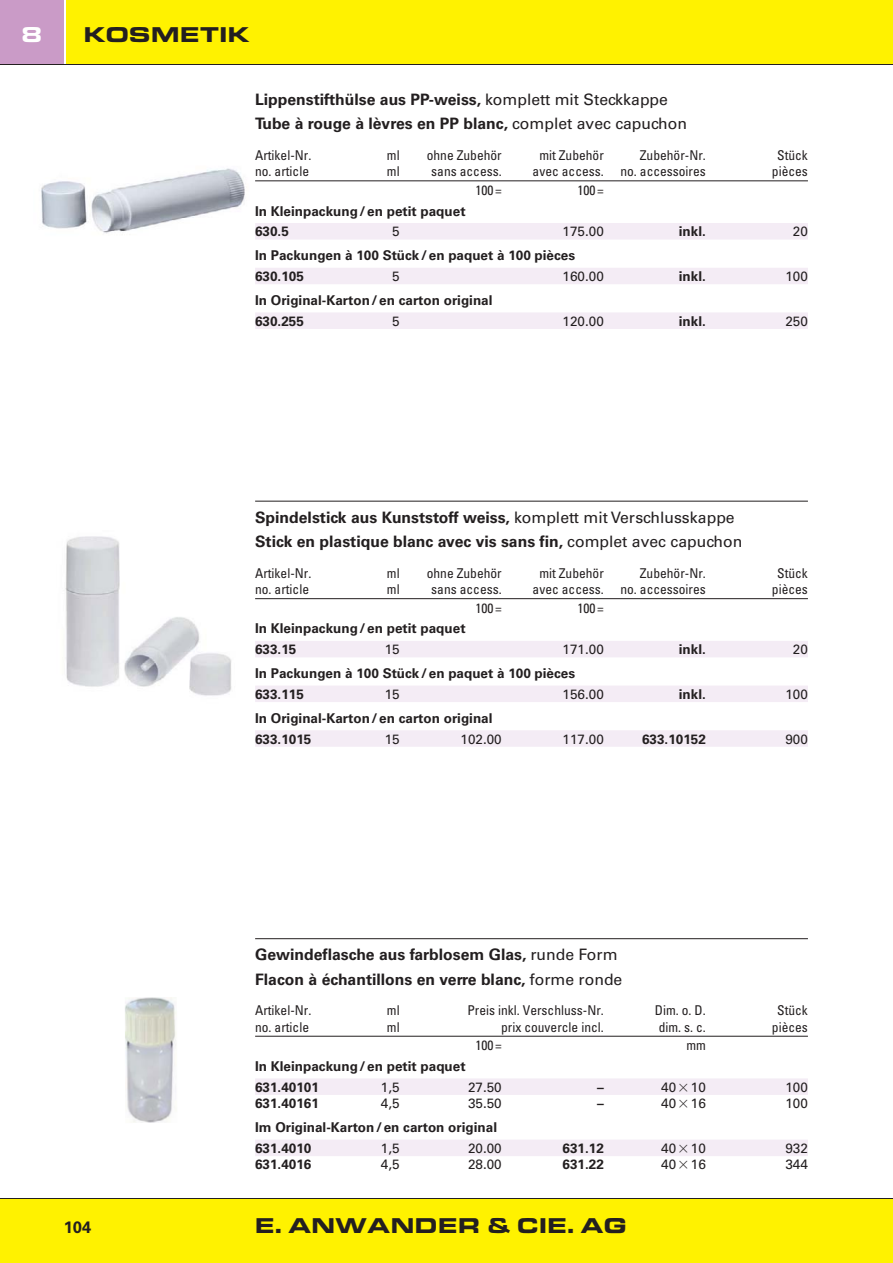
<style>
.page{position:relative;width:893px;height:1263px;background:#fff}
.page>*{position:absolute;margin:0;border:0;box-sizing:border-box;transform-origin:0 0}
.t1{font:700 expanded 21px "Eurostile BQ";color:#231f20}
.t2{font:700 expanded 21px "Eurostile BQ";color:#fff}
.t3{font:700 16.5px "Univers LT Std";color:#231f20}
.t4{font:700 15.75px/24.5px "Univers LT Std";color:#231f20}
.t5{font:700 13.5px/20.7px "Univers LT Std";color:#231f20}
.t6{font:condensed 13.5px "Univers LT Std";color:#231f20}
.t7{font:13.5px "Univers LT Std";color:#231f20}
.s1{font-weight:400}
.s2{font-family:"Universal Greekwith Math Pi"}
</style>
<div class="page">
<div style="left:67px;top:0;width:826px;height:64px;background:#fff200"></div>
<div style="left:0;top:1199px;width:893px;height:64px;background:#fff200"></div>
<div style="left:0;top:0;width:64px;height:64px;background:#ca9bc7"></div>
<hr style="left:0;top:1198px;width:893px;height:1px;background:#231f20">
<hr style="left:0;top:64px;width:893px;height:1px;background:#231f20">
<img style="left:41px;top:168px;width:204px;height:66px">
<img style="left:65px;top:536px;width:167px;height:160px">
<hr style="left:255px;top:181px;width:553px;height:1px;background:#231f20">
<div style="left:255px;top:223px;width:553px;height:17px;background:#f4ecf5"></div>
<div style="left:255px;top:268px;width:553px;height:16px;background:#f4ecf5"></div>
<div style="left:255px;top:312px;width:553px;height:17px;background:#f4ecf5"></div>
<hr style="left:255px;top:501px;width:553px;height:1px;background:#231f20">
<hr style="left:255px;top:598px;width:553px;height:1px;background:#231f20">
<div style="left:255px;top:641px;width:553px;height:16px;background:#f4ecf5"></div>
<div style="left:255px;top:685px;width:553px;height:17px;background:#f4ecf5"></div>
<div style="left:255px;top:730px;width:553px;height:17px;background:#f4ecf5"></div>
<img style="left:125px;top:997px;width:51px;height:126px">
<hr style="left:255px;top:938px;width:553px;height:1px;background:#231f20">
<hr style="left:255px;top:1036px;width:553px;height:1px;background:#231f20">
<div style="left:255px;top:1078px;width:553px;height:17px;background:#f4ecf5"></div>
<div style="left:255px;top:1139px;width:553px;height:17px;background:#f4ecf5"></div>
<h1 class="t2" style="left:22px;top:27px;width:22px">8</h1>
<h1 class="t1" style="left:84px;top:27px;width:167px">KOSMETIK</h1>
<p class="t4" style="left:255px;top:88px;width:434px">Lippenstifthülse aus PP-weiss, <span class="s1">komplett mit Steckkappe<br></span>Tube à rouge à lèvres en PP blanc, <span class="s1">complet avec capuchon</span></p>
<p class="t6" style="left:255px;top:148px;width:58px">Artikel-Nr.</p>
<p class="t6" style="left:387px;top:148px;width:14px">ml</p>
<p class="t6" style="left:427px;top:148px;width:76px">ohne Zubehör</p>
<p class="t6" style="left:539px;top:148px;width:66px">mit Zubehör</p>
<p class="t6" style="left:640px;top:148px;width:67px">Zubehör-Nr.</p>
<p class="t6" style="left:777px;top:148px;width:32px">Stück</p>
<p class="t6" style="left:255px;top:165px;width:55px">no. article</p>
<p class="t6" style="left:387px;top:165px;width:14px">ml</p>
<p class="t6" style="left:431px;top:165px;width:72px">sans access.</p>
<p class="t6" style="left:533px;top:165px;width:175px">avec access. no. accessoires</p>
<p class="t6" style="left:772px;top:165px;width:37px">pièces</p>
<p class="t6" style="left:475px;top:184px;width:28px">100 =</p>
<p class="t6" style="left:577px;top:184px;width:28px">100 =</p>
<p class="t5" style="left:255px;top:201px;width:212px">In Kleinpackung / en petit paquet<br>630.5</p>
<p class="t7" style="left:392px;top:225px;width:9px">5</p>
<p class="t7" style="left:562px;top:225px;width:43px">175.00</p>
<p class="t5" style="left:679px;top:222px;width:29px">inkl.</p>
<p class="t7" style="left:793px;top:225px;width:17px">20</p>
<p class="t5" style="left:255px;top:246px;width:321px">In Packungen à 100 Stück / en paquet à 100 pièces<br>630.105</p>
<p class="t7" style="left:392px;top:270px;width:9px">5</p>
<p class="t7" style="left:562px;top:270px;width:43px">160.00</p>
<p class="t5" style="left:679px;top:267px;width:29px">inkl.</p>
<p class="t7" style="left:785px;top:270px;width:24px">100</p>
<p class="t5" style="left:255px;top:291px;width:239px">In Original-Karton / en carton original<br>630.255</p>
<p class="t7" style="left:392px;top:314px;width:9px">5</p>
<p class="t7" style="left:562px;top:314px;width:43px">120.00</p>
<p class="t5" style="left:679px;top:311px;width:29px">inkl.</p>
<p class="t7" style="left:785px;top:314px;width:24px">250</p>
<p class="t4" style="left:255px;top:506px;width:489px">Spindelstick aus Kunststoff weiss, <span class="s1">komplett mit Verschlusskappe<br></span>Stick en plastique blanc avec vis sans fin, <span class="s1">complet avec capuchon</span></p>
<p class="t6" style="left:255px;top:566px;width:58px">Artikel-Nr.</p>
<p class="t6" style="left:387px;top:566px;width:14px">ml</p>
<p class="t6" style="left:427px;top:566px;width:76px">ohne Zubehör</p>
<p class="t6" style="left:539px;top:566px;width:66px">mit Zubehör</p>
<p class="t6" style="left:640px;top:566px;width:67px">Zubehör-Nr.</p>
<p class="t6" style="left:777px;top:566px;width:32px">Stück</p>
<p class="t6" style="left:255px;top:583px;width:55px">no. article</p>
<p class="t6" style="left:387px;top:583px;width:14px">ml</p>
<p class="t6" style="left:431px;top:583px;width:72px">sans access.</p>
<p class="t6" style="left:533px;top:583px;width:175px">avec access. no. accessoires</p>
<p class="t6" style="left:772px;top:583px;width:37px">pièces</p>
<p class="t6" style="left:475px;top:601px;width:28px">100 =</p>
<p class="t6" style="left:577px;top:601px;width:28px">100 =</p>
<p class="t5" style="left:255px;top:619px;width:212px">In Kleinpackung / en petit paquet<br>633.15</p>
<p class="t7" style="left:385px;top:643px;width:17px">15</p>
<p class="t7" style="left:563px;top:643px;width:43px">171.00</p>
<p class="t5" style="left:679px;top:640px;width:29px">inkl.</p>
<p class="t7" style="left:793px;top:643px;width:17px">20</p>
<p class="t5" style="left:255px;top:664px;width:321px">In Packungen à 100 Stück / en paquet à 100 pièces<br>633.115</p>
<p class="t7" style="left:385px;top:688px;width:17px">15</p>
<p class="t7" style="left:563px;top:688px;width:43px">156.00</p>
<p class="t5" style="left:679px;top:684px;width:29px">inkl.</p>
<p class="t7" style="left:785px;top:688px;width:24px">100</p>
<p class="t5" style="left:255px;top:708px;width:239px">In Original-Karton / en carton original<br>633.1015</p>
<p class="t7" style="left:385px;top:732px;width:17px">15</p>
<p class="t7" style="left:460px;top:732px;width:43px">102.00</p>
<p class="t7" style="left:562px;top:732px;width:43px">117.00</p>
<p class="t5" style="left:642px;top:729px;width:65px">633.10152</p>
<p class="t7" style="left:785px;top:732px;width:24px">900</p>
<p class="t4" style="left:255px;top:943px;width:369px">Gewindeflasche aus farblosem Glas, <span class="s1">runde Form<br></span>Flacon à échantillons en verre blanc, <span class="s1">forme ronde</span></p>
<p class="t6" style="left:255px;top:1004px;width:58px">Artikel-Nr.</p>
<p class="t6" style="left:387px;top:1004px;width:14px">ml</p>
<p class="t6" style="left:467px;top:1004px;width:138px">Preis inkl. Verschluss-Nr.</p>
<p class="t6" style="left:655px;top:1004px;width:52px">Dim. o. D.</p>
<p class="t6" style="left:777px;top:1004px;width:32px">Stück</p>
<p class="t6" style="left:255px;top:1020px;width:55px">no. article</p>
<p class="t6" style="left:387px;top:1020px;width:14px">ml</p>
<p class="t6" style="left:501px;top:1020px;width:104px">prix couvercle incl.</p>
<p class="t6" style="left:659px;top:1020px;width:49px">dim. s. c.</p>
<p class="t6" style="left:772px;top:1020px;width:37px">pièces</p>
<p class="t6" style="left:475px;top:1039px;width:28px">100 =</p>
<p class="t6" style="left:686px;top:1039px;width:21px">mm</p>
<p class="t5" style="left:255px;top:1056px;width:212px">In Kleinpackung / en petit paquet<br>631.40101</p>
<p class="t7" style="left:381px;top:1080px;width:20px">1,5</p>
<p class="t7" style="left:468px;top:1080px;width:35px">27.50</p>
<p class="t5" style="left:597px;top:1077px;width:8px">–</p>
<p class="t7" style="left:661px;top:1080px;width:46px">40 <span class="s2">-</span> 10</p>
<p class="t7" style="left:785px;top:1080px;width:24px">100</p>
<p class="t5" style="left:255px;top:1094px;width:65px">631.40161</p>
<p class="t7" style="left:381px;top:1097px;width:20px">4,5</p>
<p class="t7" style="left:468px;top:1097px;width:35px">35.50</p>
<p class="t5" style="left:597px;top:1094px;width:8px">–</p>
<p class="t7" style="left:661px;top:1097px;width:46px">40 <span class="s2">-</span> 16</p>
<p class="t7" style="left:785px;top:1097px;width:24px">100</p>
<p class="t5" style="left:255px;top:1118px;width:243px">Im Original-Karton / en carton original<br>631.4010</p>
<p class="t7" style="left:381px;top:1142px;width:20px">1,5</p>
<p class="t7" style="left:468px;top:1142px;width:35px">20.00</p>
<p class="t5" style="left:563px;top:1138px;width:43px">631.12</p>
<p class="t7" style="left:661px;top:1142px;width:46px">40 <span class="s2">-</span> 10</p>
<p class="t7" style="left:785px;top:1142px;width:24px">932</p>
<p class="t5" style="left:255px;top:1155px;width:58px">631.4016</p>
<p class="t7" style="left:381px;top:1158px;width:20px">4,5</p>
<p class="t7" style="left:468px;top:1158px;width:35px">28.00</p>
<p class="t5" style="left:563px;top:1155px;width:43px">631.22</p>
<p class="t7" style="left:661px;top:1158px;width:46px">40 <span class="s2">-</span> 16</p>
<p class="t7" style="left:785px;top:1158px;width:24px">344</p>
<p class="t3" style="left:64px;top:1219px;width:29px">104</p>
<h1 class="t1" style="left:255px;top:1218px;width:373px">E. ANWANDER &amp; CIE. AG</h1>
</div>
